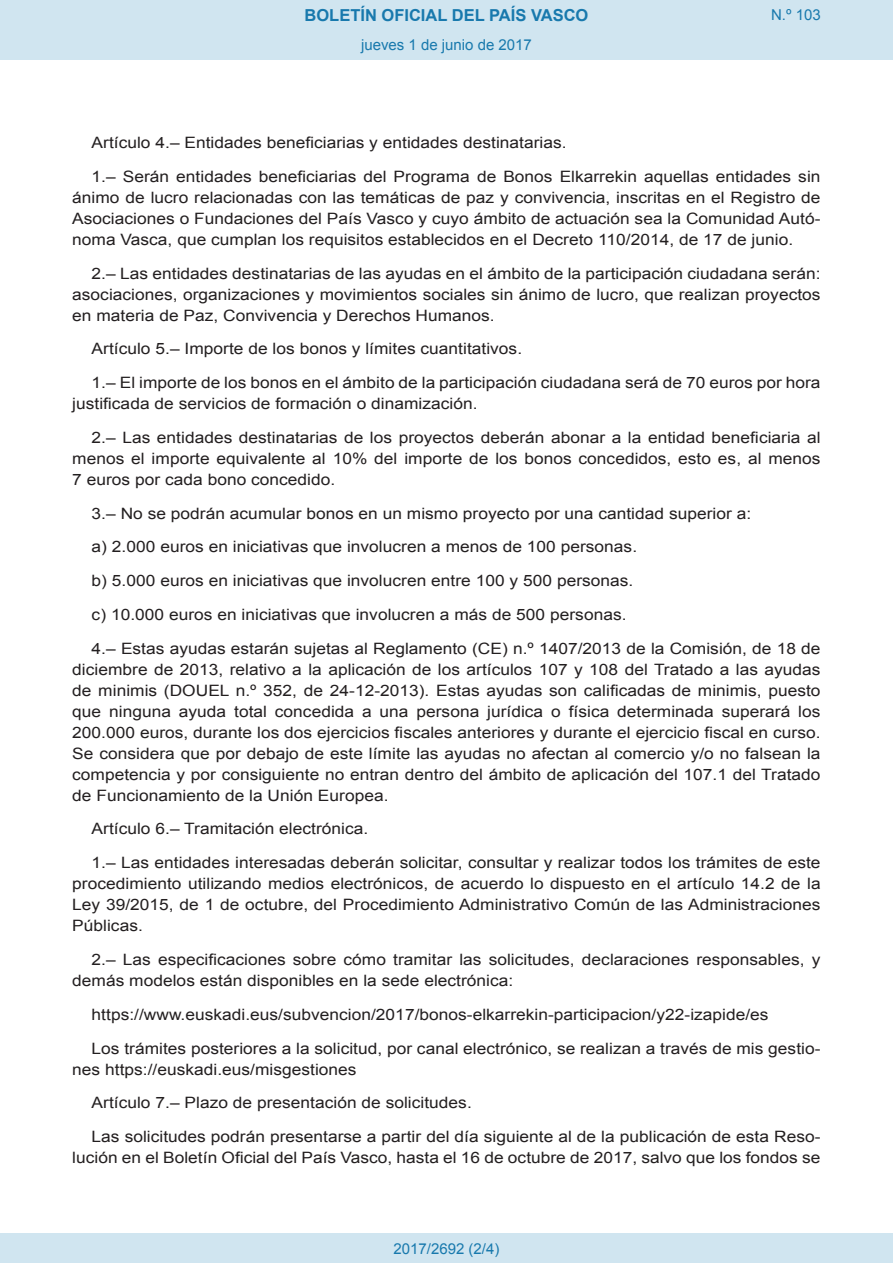
<style>
.page{position:relative;width:893px;height:1263px;background:#fff}
.page>*{position:absolute;margin:0;border:0;box-sizing:border-box;transform-origin:0 0}
.t1{font:700 16.5px "Arial";color:#1879ad}
.BOPVDetalle{font:15.6px/21px "Arial";color:#231f20;text-align:justify;scale:1.11 1}
.Paginacion_Centro{font:15px "Arial";color:#1879ad}
</style>
<div class="page">
<div style="left:0;top:0;width:893px;height:60px;background:#d0e5f0"></div>
<div style="left:0;top:1233px;width:893px;height:30px;background:#d0e5f0"></div>
<p class="t1" style="left:305px;top:4px;width:285px">BOLETÍN OFICIAL DEL PAÍS VASCO</p>
<p class="Paginacion_Centro" style="left:361px;top:35px;width:172px">jueves 1 de junio de 2017</p>
<p class="Paginacion_Centro" style="left:771px;top:5px;width:51px">N.º 103</p>
<p class="BOPVDetalle" style="left:92px;top:132px;width:429px">Artículo 4.– Entidades beneficiarias y entidades destinatarias.</p>
<p class="BOPVDetalle" style="left:72px;top:166px;width:676px;text-indent:19px">1.– Serán entidades beneficiarias del Programa de Bonos Elkarrekin aquellas entidades sin ánimo de lucro relacionadas con las temáticas de paz y convivencia, inscritas en el Registro de Asociaciones o Fundaciones del País Vasco y cuyo ámbito de actuación sea la Comunidad Autó&shy;noma Vasca, que cumplan los requisitos establecidos en el Decreto 110/2014, de 17 de junio.</p>
<p class="BOPVDetalle" style="left:72px;top:263px;width:676px;text-indent:19px">2.– Las entidades destinatarias de las ayudas en el ámbito de la participación ciudadana serán: asociaciones, organizaciones y movimientos sociales sin ánimo de lucro, que realizan proyectos en materia de Paz, Convivencia y Derechos Humanos.</p>
<p class="BOPVDetalle" style="left:92px;top:339px;width:389px">Artículo 5.– Importe de los bonos y límites cuantitativos.</p>
<p class="BOPVDetalle" style="left:72px;top:372px;width:676px;text-indent:19px">1.– El importe de los bonos en el ámbito de la participación ciudadana será de 70 euros por hora justificada de servicios de formación o dinamización.</p>
<p class="BOPVDetalle" style="left:72px;top:427px;width:676px;text-indent:19px">2.– Las entidades destinatarias de los proyectos deberán abonar a la entidad beneficiaria al menos el importe equivalente al 10% del importe de los bonos concedidos, esto es, al menos 7 euros por cada bono concedido.</p>
<p class="BOPVDetalle" style="left:92px;top:503px;width:596px">3.– No se podrán acumular bonos en un mismo proyecto por una cantidad superior a:</p>
<p class="BOPVDetalle" style="left:92px;top:537px;width:493px">a) 2.000 euros en iniciativas que involucren a menos de 100 personas.</p>
<p class="BOPVDetalle" style="left:92px;top:570px;width:489px">b) 5.000 euros en iniciativas que involucren entre 100 y 500 personas.</p>
<p class="BOPVDetalle" style="left:92px;top:604px;width:483px">c) 10.000 euros en iniciativas que involucren a más de 500 personas.</p>
<p class="BOPVDetalle" style="left:72px;top:638px;width:676px;text-indent:19px">4.– Estas ayudas estarán sujetas al Reglamento (CE) n.º 1407/2013 de la Comisión, de 18 de diciembre de 2013, relativo a la aplicación de los artículos 107 y 108 del Tratado a las ayudas de minimis (DOUEL n.º 352, de 24-12-2013). Estas ayudas son calificadas de minimis, puesto que ninguna ayuda total concedida a una persona jurídica o física determinada superará los 200.000 euros, durante los dos ejercicios fiscales anteriores y durante el ejercicio fiscal en curso.<br>Se considera que por debajo de este límite las ayudas no afectan al comercio y/o no falsean la competencia y por consiguiente no entran dentro del ámbito de aplicación del 107.1 del Tratado de Funcionamiento de la Unión Europea.</p>
<p class="BOPVDetalle" style="left:92px;top:819px;width:251px">Artículo 6.– Tramitación electrónica.</p>
<p class="BOPVDetalle" style="left:72px;top:852px;width:676px;text-indent:19px">1.– Las entidades interesadas deberán solicitar, consultar y realizar todos los trámites de este procedimiento utilizando medios electrónicos, de acuerdo lo dispuesto en el artículo 14.2 de la Ley 39/2015, de 1 de octubre, del Procedimiento Administrativo Común de las Administraciones Públicas.</p>
<p class="BOPVDetalle" style="left:72px;top:949px;width:676px;text-indent:19px">2.– Las especificaciones sobre cómo tramitar las solicitudes, declaraciones responsables, y demás modelos están disponibles en la sede electrónica:</p>
<p class="BOPVDetalle" style="left:92px;top:1004px;width:611px">https://www.euskadi.eus/subvencion/2017/bonos-elkarrekin-participacion/y22-izapide/es</p>
<p class="BOPVDetalle" style="left:72px;top:1038px;width:676px;text-indent:19px">Los trámites posteriores a la solicitud, por canal electrónico, se realizan a través de mis gestio&shy;nes https://euskadi.eus/misgestiones</p>
<p class="BOPVDetalle" style="left:92px;top:1092px;width:344px">Artículo 7.– Plazo de presentación de solicitudes.</p>
<p class="BOPVDetalle" style="left:72px;top:1126px;width:676px;text-align:right">Las solicitudes podrán presentarse a partir del día siguiente al de la publicación de esta Reso&shy;lución en el Boletín Oficial del País Vasco, hasta el 16 de octubre de 2017, salvo que los fondos se</p>
<p class="Paginacion_Centro" style="left:393px;top:1238px;width:107px">2017/2692 (2/4)</p>
</div>
